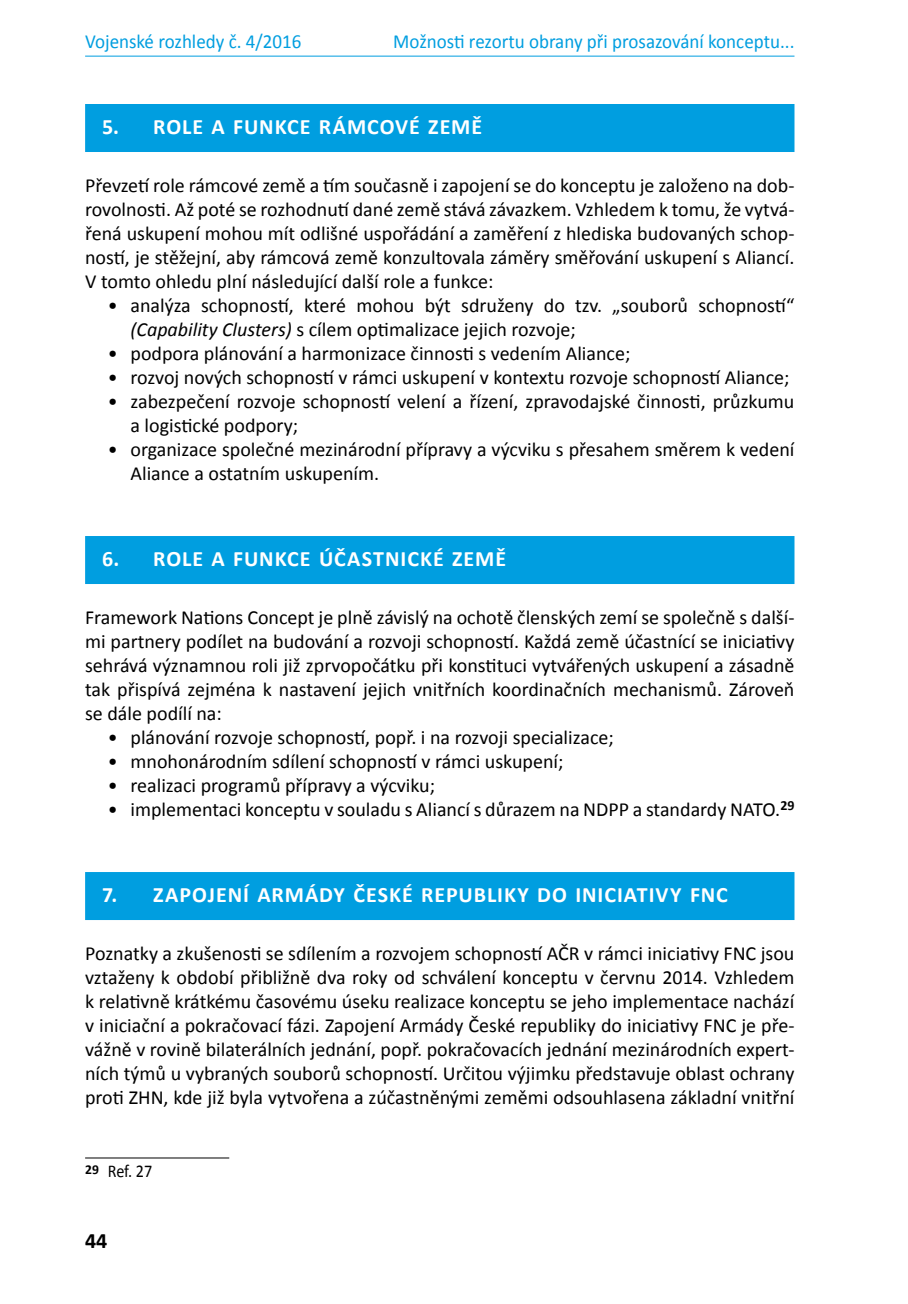
<style>
.page{position:relative;width:908px;height:1304px;background:#fff}
.page>*{position:absolute;margin:0;border:0;box-sizing:border-box;transform-origin:0 0}
.t1{font:700 22px "Calibri";letter-spacing:.04em;color:#fff}
.t2{font:700 22px "Calibri";color:#000}
.t3{font:20px/24px "Calibri";color:#000;text-align:justify}
.t4{font:20px "Calibri";color:#009ee0;scale:.95 1}
.t5{font:18px "Calibri";color:#000;scale:.9 1}
.s1{font-style:italic}
</style>
<div class="page">
<hr style="left:85px;top:56px;width:709px;height:1px;background:#009ee0">
<div style="left:85px;top:104px;width:709px;height:48px;background:#009ee0"></div>
<div style="left:85px;top:536px;width:709px;height:48px;background:#009ee0"></div>
<div style="left:85px;top:872px;width:709px;height:48px;background:#009ee0"></div>
<hr style="left:85px;top:1157px;width:144px;height:1px;background:#000">
<p class="t4" style="left:85px;top:29px;width:229px">Vojenské rozhledy č. 4/2016</p>
<p class="t4" style="left:393px;top:29px;width:423px">Možnosti rezortu obrany při prosazování konceptu...</p>
<p class="t1" style="left:102px;top:113px;width:381px">5. ROLE A FUNKCE RÁMCOVÉ ZEMĚ</p>
<p class="t3" style="left:85px;top:173px;width:710px">Převzetí role rámcové země a tím současně i zapojení se do konceptu je založeno na dob&shy;rovolnosti. Až poté se rozhodnutí dané země stává závazkem. Vzhledem k tomu, že vytvá&shy;řená uskupení mohou mít odlišné uspořádání a zaměření z hlediska budovaných schop&shy;ností, je stěžejní, aby rámcová země konzultovala záměry směřování uskupení s Aliancí.<br>V tomto ohledu plní následující další role a funkce:</p>
<p class="t3" style="left:130px;top:293px;width:665px;text-indent:-23px">• analýza schopností, které mohou být sdruženy do tzv. „souborů schopností“ <span class="s1">(Capability Clusters)</span> s cílem optimalizace jejich rozvoje;</p>
<p class="t3" style="left:108px;top:341px;width:524px">• podpora plánování a harmonizace činnosti s vedením Aliance;</p>
<p class="t3" style="left:108px;top:365px;width:683px">• rozvoj nových schopností v rámci uskupení v kontextu rozvoje schopností Aliance;</p>
<p class="t3" style="left:130px;top:389px;width:665px;text-indent:-23px">• zabezpečení rozvoje schopností velení a řízení, zpravodajské činnosti, průzkumu a logistické podpory;</p>
<p class="t3" style="left:130px;top:437px;width:665px;text-indent:-23px">• organizace společné mezinárodní přípravy a výcviku s přesahem směrem k vedení<br>Aliance a ostatním uskupením.</p>
<p class="t1" style="left:102px;top:545px;width:405px">6. ROLE A FUNKCE ÚČASTNICKÉ ZEMĚ</p>
<p class="t3" style="left:85px;top:605px;width:710px">Framework Nations Concept je plně závislý na ochotě členských zemí se společně s další&shy;mi partnery podílet na budování a rozvoji schopností. Každá země účastnící se iniciativy sehrává významnou roli již zprvopočátku při konstituci vytvářených uskupení a zásadně tak přispívá zejména k nastavení jejich vnitřních koordinačních mechanismů. Zároveň se dále podílí na:</p>
<p class="t3" style="left:108px;top:725px;width:507px">• plánování rozvoje schopností, popř. i na rozvoji specializace;</p>
<p class="t3" style="left:108px;top:749px;width:457px">• mnohonárodním sdílení schopností v rámci uskupení;</p>
<p class="t3" style="left:108px;top:773px;width:329px">• realizaci programů přípravy a výcviku;</p>
<p class="t3" style="left:108px;top:797px;width:687px">• implementaci konceptu v souladu s Aliancí s důrazem na NDPP a standardy NATO.<sup>29</sup></p>
<p class="t1" style="left:102px;top:881px;width:627px">7. ZAPOJENÍ ARMÁDY ČESKÉ REPUBLIKY DO INICIATIVY FNC</p>
<p class="t3" style="left:85px;top:941px;width:710px">Poznatky a zkušenosti se sdílením a rozvojem schopností AČR v rámci iniciativy FNC jsou vztaženy k období přibližně dva roky od schválení konceptu v červnu 2014. Vzhledem k relativně krátkému časovému úseku realizace konceptu se jeho implementace nachází v iniciační a pokračovací fázi. Zapojení Armády České republiky do iniciativy FNC je pře&shy;vážně v rovině bilaterálních jednání, popř. pokračovacích jednání mezinárodních expert&shy;ních týmů u vybraných souborů schopností. Určitou výjimku představuje oblast ochrany proti ZHN, kde již byla vytvořena a zúčastněnými zeměmi odsouhlasena základní vnitřní</p>
<p class="t5" style="left:85px;top:1160px;width:76px"><sup>29</sup> Ref. 27</p>
<p class="t2" style="left:85px;top:1227px;width:24px">44</p>
</div>
